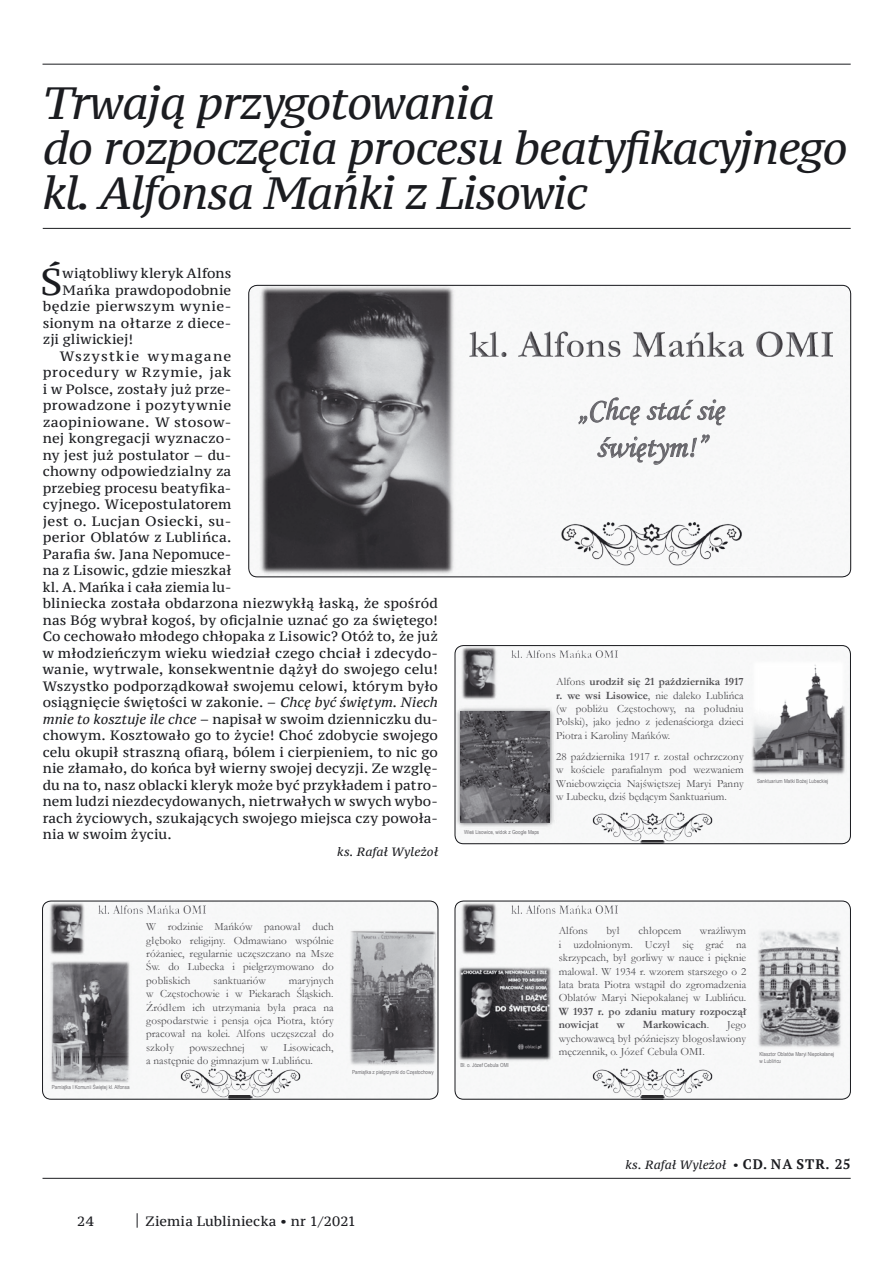
<style>
.page{position:relative;width:893px;height:1263px;background:#fff}
.page>*{position:absolute;margin:0;border:0;box-sizing:border-box;transform-origin:0 0}
.t1{font:italic 45px/45px "PT Serif Caption";letter-spacing:-.025em;color:#1b1c20}
.t2{font:37.05px "PT Serif Caption";color:#1b1c20}
.t3{font:31.05px/37.2px "Monotype Corsiva";color:#68676c;text-align:center}
.t4{font:13.5px "PT Serif Caption";letter-spacing:.015em;color:#1b1c20}
.t5{font:13.5px "PT Serif Caption";letter-spacing:.04em;color:#1b1c20}
.t6{font:13.5px "PT Serif Caption";letter-spacing:.035em;color:#1b1c20}
.t7{font:13.5px "PT Serif Caption";letter-spacing:.055em;color:#1b1c20}
.t8{font:13.5px "PT Serif Caption";letter-spacing:.09em;color:#1b1c20}
.t9{font:italic 12px "PT Serif Caption";letter-spacing:.02em;color:#1b1c20}
.t10{font:11.1px/13.4px "Garamond";color:#4e4d51;text-align:justify}
.t11{font:700 11.1px/13.4px "Garamond";color:#4e4d51}
.t12{font:5.55px/6.8px "Arial Narrow";color:#706f73}
.s1{font-style:italic}
.s2{font-weight:700}
.s3{font-weight:400}
.s4{font-family:"PT Serif";font-weight:700;font-style:normal;font-size:13.8px}
</style>
<div class="page">
<svg style="left:455px;top:901px;width:395px;height:198px"></svg>
<img style="left:461px;top:903px;width:37px;height:52px">
<img style="left:511px;top:906px;width:107px;height:7px">
<img style="left:582px;top:1065px;width:140px;height:32px">
<img style="left:457px;top:966px;width:95px;height:95px">
<img style="left:756px;top:928px;width:87px;height:120px">
<div style="left:455px;top:901px;width:396px;height:198px;border:1px solid #1b1c20;border-radius:9px"></div>
<img style="left:461px;top:647px;width:37px;height:53px">
<img style="left:511px;top:650px;width:107px;height:8px">
<img style="left:582px;top:812px;width:131px;height:30px">
<img style="left:457px;top:705px;width:100px;height:124px">
<img style="left:461px;top:711px;width:89px;height:111px">
<img style="left:751px;top:664px;width:95px;height:112px">
<div style="left:455px;top:645px;width:396px;height:199px;border:1px solid #1b1c20;border-radius:9px"></div>
<img style="left:49px;top:903px;width:36px;height:52px">
<img style="left:99px;top:906px;width:106px;height:7px">
<img style="left:170px;top:1067px;width:131px;height:30px">
<img style="left:49px;top:960px;width:82px;height:124px">
<img style="left:349px;top:929px;width:87px;height:138px">
<div style="left:42px;top:901px;width:396px;height:198px;border:1px solid #1b1c20;border-radius:9px"></div>
<img style="left:259px;top:287px;width:197px;height:288px">
<img style="left:469px;top:332px;width:363px;height:25px">
<svg style="left:578px;top:397px;width:148px;height:29px"></svg>
<svg style="left:597px;top:434px;width:113px;height:31px"></svg>
<img style="left:545px;top:518px;width:210px;height:48px">
<hr style="left:43px;top:228px;width:808px;height:1px;background:#1b1c20">
<svg style="left:137px;top:1213px;width:1px;height:15px"></svg>
<hr style="left:43px;top:64px;width:808px;height:1px;background:#1b1c20">
<hr style="left:43px;top:1178px;width:808px;height:1px;background:#1b1c20">
<h1 class="t1" style="left:43px;top:80px;width:807px">Trwają przygotowania<br>do rozpoczęcia procesu beatyfikacyjnego kl. Alfonsa Mańki z Lisowic</h1>
<h2 class="t2" style="left:40px;top:258px;width:24px">Ś</h2>
<p class="t4" style="left:63px;top:265px;width:170px">wiątobliwy kleryk Alfons</p>
<p class="t4" style="left:63px;top:281px;width:170px">Mańka prawdopodobnie</p>
<p class="t5" style="left:43px;top:298px;width:190px">będzie pierwszym wynie-</p>
<p class="t4" style="left:43px;top:314px;width:190px">sionym na ołtarze z diece-</p>
<p class="t4" style="left:43px;top:331px;width:92px">zji gliwickiej!</p>
<p class="t8" style="left:60px;top:347px;width:173px">Wszystkie wymagane</p>
<p class="t7" style="left:43px;top:364px;width:190px">procedury w Rzymie, jak</p>
<p class="t4" style="left:43px;top:380px;width:190px">i w Polsce, zostały już prze-</p>
<p class="t4" style="left:43px;top:397px;width:190px">prowadzone i pozytywnie</p>
<p class="t6" style="left:43px;top:413px;width:190px">zaopiniowane. W stosow-</p>
<p class="t4" style="left:43px;top:430px;width:190px">nej kongregacji wyznaczo-</p>
<p class="t4" style="left:43px;top:446px;width:190px">ny jest już postulator – du-</p>
<p class="t4" style="left:43px;top:463px;width:190px">chowny odpowiedzialny za</p>
<p class="t4" style="left:43px;top:479px;width:190px">przebieg procesu beatyfika-</p>
<p class="t4" style="left:43px;top:496px;width:190px">cyjnego. Wicepostulatorem</p>
<p class="t4" style="left:43px;top:512px;width:190px">jest o. Lucjan Osiecki, su-</p>
<p class="t4" style="left:43px;top:529px;width:190px">perior Oblatów z Lublińca.</p>
<p class="t4" style="left:43px;top:545px;width:190px">Parafia św. Jana Nepomuce-</p>
<p class="t4" style="left:43px;top:562px;width:190px">na z Lisowic, gdzie mieszkał</p>
<p class="t4" style="left:43px;top:578px;width:190px">kl. A.Mańka i cała ziemia lu-</p>
<p class="t4" style="left:43px;top:595px;width:397px">bliniecka została obdarzona niezwykłą łaską, że spośród</p>
<p class="t4" style="left:43px;top:611px;width:397px">nas Bóg wybrał kogoś, by oficjalnie uznać go za świętego!</p>
<p class="t4" style="left:43px;top:628px;width:397px">Co cechowało młodego chłopaka z Lisowic? Otóż to, że już</p>
<p class="t4" style="left:43px;top:644px;width:397px">w młodzieńczym wieku wiedział czego chciał i zdecydo-</p>
<p class="t4" style="left:43px;top:661px;width:397px">wanie, wytrwale, konsekwentnie dążył do swojego celu!</p>
<p class="t4" style="left:43px;top:677px;width:397px">Wszystko podporządkował swojemu celowi, którym było</p>
<p class="t4" style="left:43px;top:694px;width:397px">osiągnięcie świętości w zakonie. – <span class="s1">Chcę być świętym. Niech</span></p>
<p class="t4" style="left:43px;top:710px;width:397px"><span class="s1">mnie to kosztuje ile chce</span> – napisał w swoim dzienniczku du-</p>
<p class="t4" style="left:43px;top:727px;width:397px">chowym. Kosztowało go to życie! Choć zdobycie swojego</p>
<p class="t4" style="left:43px;top:743px;width:397px">celu okupił straszną ofiarą, bólem i cierpieniem, to nic go</p>
<p class="t4" style="left:43px;top:760px;width:397px">nie złamało, do końca był wierny swojej decyzji. Ze wzglę-</p>
<p class="t4" style="left:43px;top:776px;width:397px">du na to, nasz oblacki kleryk może być przykładem i patro-</p>
<p class="t4" style="left:43px;top:793px;width:397px">nem ludzi niezdecydowanych, nietrwałych w swych wybo-</p>
<p class="t4" style="left:43px;top:809px;width:397px">rach życiowych, szukających swojego miejsca czy powoła-</p>
<p class="t4" style="left:43px;top:826px;width:130px">nia w swoim życiu.</p>
<p class="t9" style="left:337px;top:844px;width:102px">ks. Rafał Wyleżoł</p>
<h3 class="t3" style="left:579px;top:391px;width:146px">„Chcę stać się świętym!”</h3>
<p class="t12" style="left:464px;top:828px;width:77px">Wieś Lisowice, widok z Google Maps</p>
<p class="t10" style="left:556px;top:675px;width:189px">Alfons <span class="s2">urodził się 21 października 1917 r. we wsi Lisowice</span>, nie daleko Lublińca (w pobliżu Częstochowy, na południu Polski), jako jedno z jedenaściorga dzieci Piotra i Karoliny Mańków.</p>
<p class="t10" style="left:556px;top:750px;width:189px">28 października 1917 r. został ochrzczony w kościele parafialnym pod wezwaniem Wniebowzięcia Najświętszej Maryi Panny w Lubecku, dziś będącym Sanktuarium.</p>
<p class="t12" style="left:757px;top:777px;width:73px">Sanktuarium Matki Bożej Lubeckiej</p>
<p class="t12" style="left:52px;top:1083px;width:79px">Pamiątka I Komunii Świętej kl. Alfonsa</p>
<p class="t10" style="left:146px;top:920px;width:189px">W rodzinie Mańków panował duch głęboko religijny. Odmawiano wspólnie różaniec, regularnie uczęszczano na Msze Św. do Lubecka i pielgrzymowano do pobliskich</p>
<p class="t10" style="left:214px;top:973px;width:54px">sanktuariów</p>
<p class="t10" style="left:146px;top:973px;width:189px;text-indent:143px">maryjnych w Częstochowie i w Piekarach Śląskich.<br>Źródłem ich utrzymania była praca na gospodarstwie i pensja ojca Piotra, który pracował na kolei. Alfons uczęszczał do szkoły</p>
<p class="t10" style="left:146px;top:1040px;width:189px;text-indent:137px">Lisowicach, a następnie do gimnazjum w Lublińcu.</p>
<p class="t10" style="left:190px;top:1040px;width:57px">powszechnej</p>
<p class="t10" style="left:260px;top:1040px;width:9px">w</p>
<p class="t12" style="left:352px;top:1068px;width:83px">Pamiątka z pielgrzymki do Częstochowy</p>
<p class="t12" style="left:460px;top:1062px;width:50px">Bł. o. Józef Cebula OMI</p>
<p class="t10" style="left:559px;top:924px;width:31px">Alfons</p>
<p class="t10" style="left:606px;top:924px;width:15px">był</p>
<p class="t10" style="left:638px;top:924px;width:44px">chłopcem</p>
<p class="t10" style="left:559px;top:924px;width:189px;text-indent:141px">wrażliwym i uzdolnionym. Uczył się grać na skrzypcach, był gorliwy w nauce i pięknie malował. W 1934 r. wzorem starszego o 2 lata brata Piotra wstąpił do zgromadzenia Oblatów Maryi Niepokalanej w Lublińcu.</p>
<p class="t11" style="left:559px;top:1005px;width:189px">W 1937 r. po zdaniu matury rozpoczął nowicjat</p>
<p class="t11" style="left:617px;top:1018px;width:9px">w</p>
<p class="t11" style="left:643px;top:1018px;width:68px">Markowicach<span class="s3">.</span></p>
<p class="t10" style="left:559px;top:1018px;width:189px;text-indent:169px">Jego wychowawcą był późniejszy błogosławiony męczennik, o. Józef Cebula OMI.</p>
<p class="t12" style="left:760px;top:1050px;width:76px">Klasztor Oblatów Maryi Niepokalanej w Lublińcu</p>
<p class="t4" style="left:77px;top:1212px;width:18px">24</p>
<p class="t4" style="left:146px;top:1212px;width:212px">Ziemia Lubliniecka • nr 1/2021</p>
<p class="t9" style="left:625px;top:1157px;width:227px">ks. Rafał Wyleżoł • <span class="s4">CD. NA STR. 25</span></p>
</div>
